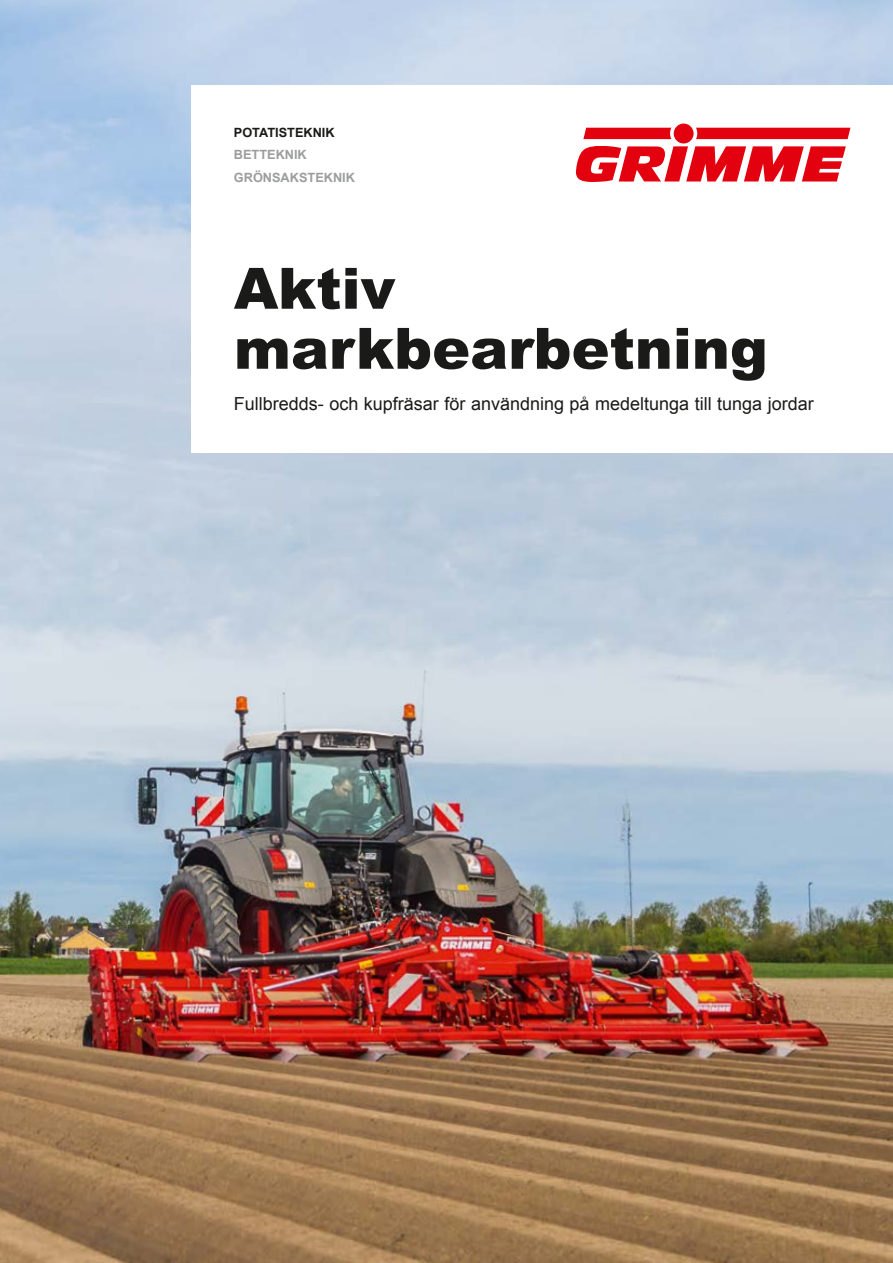
<style>
.page{position:relative;width:893px;height:1263px;background:#fff}
.page>*{position:absolute;margin:0;border:0;box-sizing:border-box;transform-origin:0 0}
.t1{font:900 57px/60px "Arial";color:#1a1a18}
.t2{font:18px "Arial";color:#1a1a18}
.t3{font:700 12.75px/22.5px "Arial";color:#9c9d9d}
.t4{font:700 12.75px "Arial";color:#1a1a18}
</style>
<div class="page">
<img style="left:0;top:0;width:893px;height:1263px">
<div style="left:191px;top:85px;width:702px;height:367px;background:#fff"></div>
<div style="left:674px;top:124px;width:20px;height:19px;background:#e3000f;border-radius:50%"></div>
<div style="left:696px;top:128px;width:154px;height:11px;background:#e3000f"></div>
<svg style="left:583px;top:128px;width:88px;height:11px"></svg>
<svg style="left:576px;top:146px;width:270px;height:36px"></svg>
<p class="t4" style="left:234px;top:124px;width:102px">POTATISTEKNIK</p>
<p class="t3" style="left:234px;top:144px;width:123px">BETTEKNIK<br>GRÖNSAKSTEKNIK</p>
<h1 class="t1" style="left:234px;top:257px;width:535px">Aktiv markbearbetning</h1>
<p class="t2" style="left:234px;top:392px;width:581px">Fullbredds- och kupfräsar för användning på medeltunga till tunga jordar</p>
</div>
